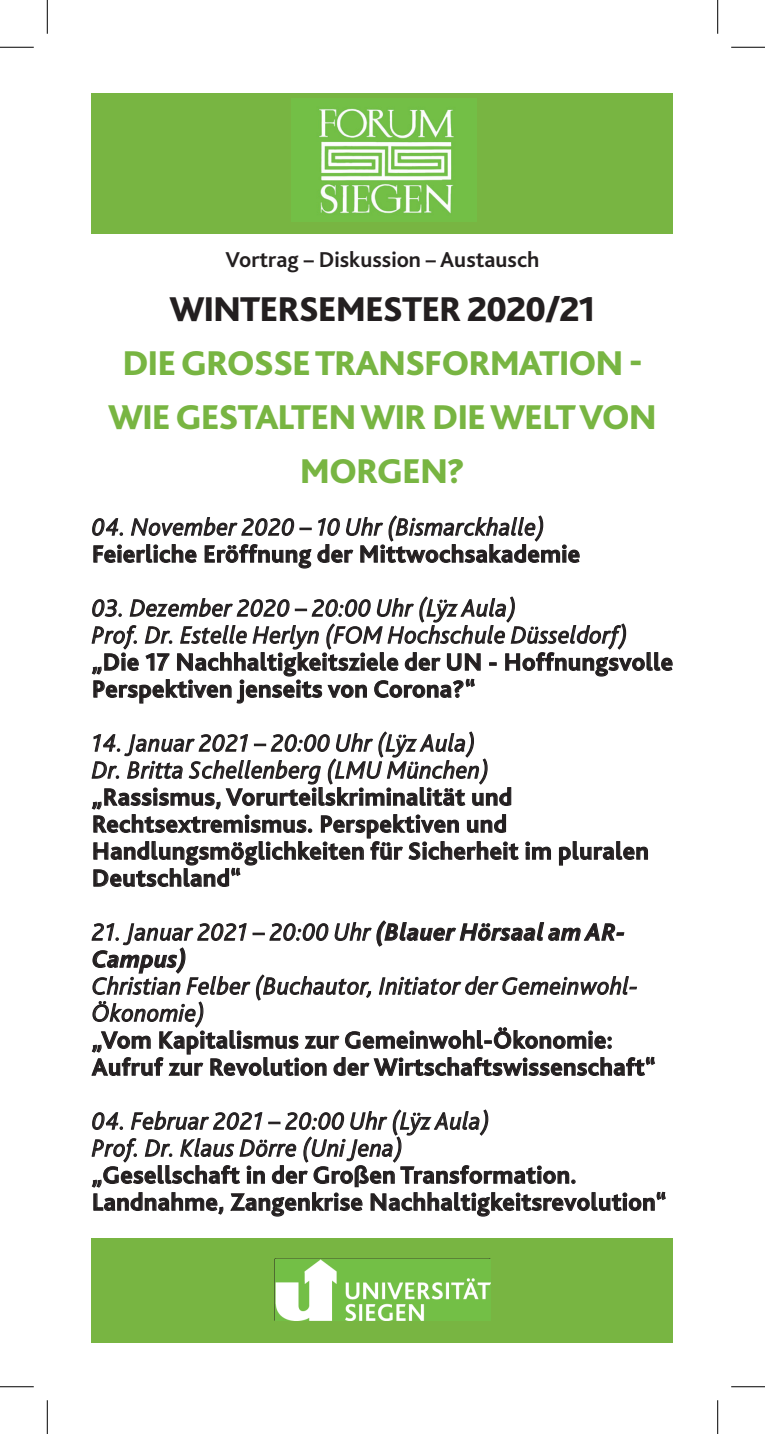
<style>
.page{position:relative;width:765px;height:1434px;background:#fff}
.page>*{position:absolute;margin:0;border:0;box-sizing:border-box;transform-origin:0 0}
.t1{font:800 36px/54px "Bliss 2";letter-spacing:-.03em;color:#78b542}
.t2{font:800 36px "Bliss 2";letter-spacing:-.03em;color:#231f20}
.t3{font:700 24.75px/27px "Bliss 2";letter-spacing:.02em;color:#231f20}
.t4{font:italic 300 24.75px/27px "Bliss 2";letter-spacing:.02em;color:#231f20}
.t5{font:italic 700 24.75px/27px "Bliss 2";letter-spacing:.02em;color:#231f20}
.t6{font:700 22.5px "Bliss 2";color:#231f20}
.s1{font-weight:300}
</style>
<div class="page">
<div style="left:92px;top:93px;width:580px;height:141px;background:#78b542"></div>
<svg style="left:92px;top:515px;width:488px;height:54px"></svg>
<svg style="left:91px;top:596px;width:582px;height:108px"></svg>
<svg style="left:525px;top:841px;width:26px;height:19px"></svg>
<svg style="left:558px;top:841px;width:90px;height:25px"></svg>
<svg style="left:91px;top:731px;width:428px;height:156px"></svg>
<svg style="left:91px;top:920px;width:564px;height:156px"></svg>
<svg style="left:91px;top:1109px;width:575px;height:108px"></svg>
<div style="left:92px;top:1238px;width:580px;height:104px;background:#78b542"></div>
<svg style="left:274px;top:1258px;width:217px;height:63px"></svg>
<img style="left:275px;top:1259px;width:215px;height:61px">
<img style="left:319px;top:108px;width:135px;height:106px">
<hr style="left:0;top:47px;width:34px;height:1px;background:#000">
<hr style="left:730px;top:47px;width:34px;height:1px;background:#000">
<hr style="left:0;top:1386px;width:34px;height:1px;background:#000">
<hr style="left:730px;top:1386px;width:34px;height:1px;background:#000">
<hr style="left:47px;top:0;width:1px;height:34px;background:#000">
<hr style="left:47px;top:1400px;width:1px;height:34px;background:#000">
<hr style="left:717px;top:0;width:1px;height:34px;background:#000">
<hr style="left:717px;top:1400px;width:1px;height:34px;background:#000">
<p class="t6" style="left:225px;top:245px;width:315px">Vortrag – Diskussion – Austausch</p>
<h1 class="t2" style="left:169px;top:286px;width:253px">WINTERSEMESTER</h1>
<h1 class="t2" style="left:467px;top:286px;width:130px">2020/21</h1>
<h1 class="t1" style="left:108px;top:335px;width:535px;text-indent:14px">DIE GROSSE TRANSFORMATION -<br>WIE GESTALTEN</h1>
<h1 class="t1" style="left:360px;top:389px;width:23px">WIR</h1>
<h1 class="t1" style="left:432px;top:389px;width:221px">DIE WELT VON</h1>
<h1 class="t1" style="left:300px;top:443px;width:79px">MORGEN</h1>
<h1 class="t1" style="left:447px;top:443px;width:19px">?</h1>
<p class="t4" style="left:92px;top:513px;width:454px">04. November 2020 – 10 Uhr (Bismarckhalle)</p>
<p class="t3" style="left:92px;top:540px;width:489px">Feierliche Eröffnung der Mittwochsakademie</p>
<p class="t4" style="left:92px;top:594px;width:536px">03. Dezember 2020 – 20:00 Uhr (Lÿz Aula)<br>Prof. Dr. Estelle Herlyn (FOM Hochschule Düsseldorf)</p>
<p class="t3" style="left:92px;top:648px;width:582px">„Die 17 Nachhaltigkeitsziele der UN - Hoffnungsvolle<br>Perspektiven jenseits von Corona?“</p>
<p class="t4" style="left:92px;top:729px;width:398px">14. Januar 2021 – 20:00 Uhr (Lÿz Aula)<br>Dr. Britta Schellenberg (LMU München)</p>
<p class="t3" style="left:92px;top:783px;width:558px">„Rassismus, Vorurteilskriminalität und Rechtsextremismus. Perspektiven und Handlungsmöglichkeiten für Sicherheit im pluralen Deutschland“</p>
<p class="t5" style="left:92px;top:918px;width:534px"><span class="s1">21. Januar 2021 – 20:00 Uhr</span> (Blauer Hörsaal am AR-<br>Campus)</p>
<p class="t4" style="left:92px;top:972px;width:547px">Christian Felber (Buchautor, Initiator der Gemeinwohl-<br>Ökonomie)</p>
<p class="t3" style="left:92px;top:1026px;width:564px">„Vom Kapitalismus zur Gemeinwohl-Ökonomie:<br>Aufruf zur Revolution der Wirtschaftswissenschaft“</p>
<p class="t4" style="left:92px;top:1107px;width:399px">04. Februar 2021 – 20:00 Uhr (Lÿz Aula)<br>Prof. Dr. Klaus Dörre (Uni Jena)</p>
<p class="t3" style="left:92px;top:1161px;width:575px">„Gesellschaft in der Großen Transformation.<br>Landnahme, Zangenkrise Nachhaltigkeitsrevolution“</p>
</div>
